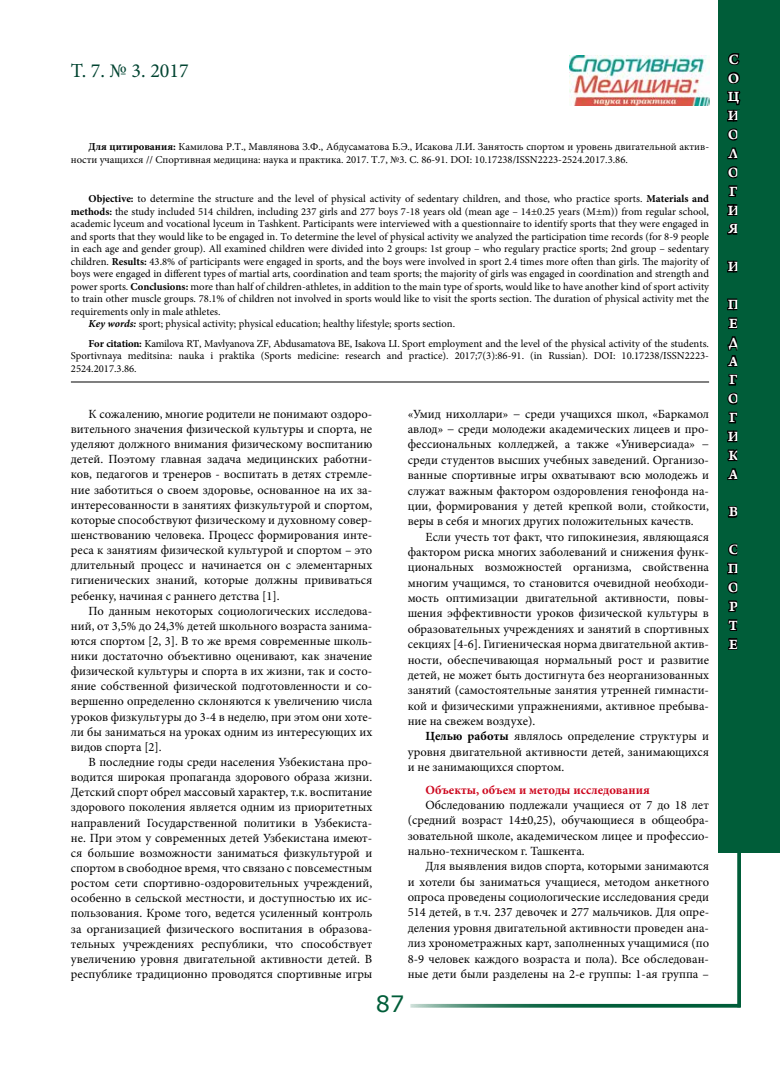
<style>
.page{position:relative;width:780px;height:1088px;background:#fff}
.page>*{position:absolute;margin:0;border:0;box-sizing:border-box;transform-origin:0 0}
.t1{font:22.5px "Verdana";color:#005d39}
.t2{font:20px "Minion Pro";color:#024431}
.t3{font:15px/18.9px "Arno Pro Smbd Caption";color:#fff;text-align:justify}
.t4{font:12.5px/15.1px "Minion Pro";color:#000;text-align:justify}
.t5{font:700 12.5px "Minion Pro";color:#cd071e}
.t6{font:10.62px/12.5px "Minion Pro";color:#000}
.s1{font-weight:700}
.s2{font-weight:700;font-style:italic}
.s3{font-weight:700;font-stretch:condensed}
</style>
<div class="page">
<div style="left:718px;top:0;width:62px;height:852px;background:#005d39"></div>
<img style="left:569px;top:55px;width:140px;height:51px">
<svg style="left:727px;top:53px;width:14px;height:182px"></svg>
<svg style="left:727px;top:260px;width:10px;height:13px"></svg>
<svg style="left:727px;top:298px;width:10px;height:220px"></svg>
<svg style="left:727px;top:543px;width:10px;height:107px"></svg>
<hr style="left:737px;top:110px;width:4px;height:897px;background:#005d39">
<hr style="left:410px;top:1004px;width:330px;height:3px;background:#005d39">
<hr style="left:71px;top:382px;width:638px;height:1px;background:#000">
<h2 class="t2" style="left:71px;top:57px;width:119px">Т. 7. № 3. 2017</h2>
<p class="t3" style="left:727px;top:50px;width:13px">С О Ц И О Л О Г И Я</p>
<p class="t3" style="left:727px;top:258px;width:13px">И</p>
<p class="t3" style="left:727px;top:296px;width:13px">П Е Д А Г О Г И К А</p>
<p class="t3" style="left:728px;top:503px;width:11px">В</p>
<p class="t3" style="left:727px;top:541px;width:13px">С П О Р Т Е</p>
<p class="t6" style="left:71px;top:141px;width:639px;text-indent:18px"><span class="s1">Для цитирования:</span> Камилова Р.Т., Мавлянова З.Ф., Абдусаматова Б.Э., Исакова Л.И. Занятость спортом и уровень двигательной актив&shy;ности учащихся // Спортивная медицина: наука и практика. 2017. Т.7, №3. С. 86-91. DOI: 10.17238/ISSN2223-2524.2017.3.86.</p>
<p class="t6" style="left:89px;top:192px;width:622px"><span class="s1">Objective:</span> to determine the structure and the level of physical activity of sedentary children, and those, who practice sports. <span class="s1">Materials and</span></p>
<p class="t6" style="left:71px;top:205px;width:639px"><span class="s1">methods:</span> the study included 514 children, including 237 girls and 277 boys 7-18 years old (mean age – 14±0.25 years (M±m)) from regular school,</p>
<p class="t6" style="left:71px;top:217px;width:639px">academic lyceum and vocational lyceum in Tashkent. Participants were interviewed with a questionnaire to identify sports that they were engaged in</p>
<p class="t6" style="left:71px;top:230px;width:639px">and sports that they would like to be engaged in. To determine the level of physical activity we analyzed the participation time records (for 8-9 people</p>
<p class="t6" style="left:71px;top:242px;width:639px">in each age and gender group). All examined children were divided into 2 groups: 1st group – who regulary practice sports; 2nd group – sedentary</p>
<p class="t6" style="left:71px;top:255px;width:639px">children. <span class="s1">Results:</span> 43.8% of participants were engaged in sports, and the boys were involved in sport 2.4 times more often than girls. The majority of</p>
<p class="t6" style="left:71px;top:267px;width:639px">boys were engaged in different types of martial arts, coordination and team sports; the majority of girls was engaged in coordination and strength and</p>
<p class="t6" style="left:71px;top:280px;width:639px">power sports. <span class="s1">Conclusions:</span> more than half of children-athletes, in addition to the main type of sports, would like to have another kind of sport activity</p>
<p class="t6" style="left:71px;top:292px;width:639px">to train other muscle groups. 78.1% of children not involved in sports would like to visit the sports section. The duration of physical activity met the</p>
<p class="t6" style="left:71px;top:305px;width:151px">requirements only in male athletes.</p>
<p class="t6" style="left:89px;top:317px;width:368px"><span class="s2">Key words:</span> sport; physical activity; physical education; healthy lifestyle; sports section.</p>
<p class="t6" style="left:71px;top:337px;width:639px;text-align:justify;text-indent:18px"><span class="s1">For citation:</span> Kamilova RT, Mavlyanova ZF, Abdusamatova BE, Isakova LI. Sport employment and the level of the physical activity of the students.<br>Sportivnaya meditsina: nauka i praktika (Sports medicine: research and practice). 2017;7(3):86-91. (in Russian). DOI: 10.17238/ISSN2223- 2524.2017.3.86.</p>
<p class="t4" style="left:71px;top:406px;width:303px;text-indent:18px">К сожалению, многие родители не понимают оздоро&shy;вительного значения физической культуры и спорта, не уделяют должного внимания физическому воспитанию детей. Поэтому главная задача медицинских работни&shy;ков, педагогов и тренеров - воспитать в детях стремле&shy;ние заботиться о своем здоровье, основанное на их за&shy;интересованности в занятиях физкультурой и спортом, которые способствуют физическому и духовному совер&shy;шенствованию человека. Процесс формирования инте&shy;реса к занятиям физической культурой и спортом – это длительный процесс и начинается он с элементарных гигиенических знаний, которые должны прививаться ребенку, начиная с раннего детства [1].</p>
<p class="t4" style="left:71px;top:603px;width:303px;text-indent:18px">По данным некоторых социологических исследова&shy;ний, от 3,5% до 24,3% детей школьного возраста занима&shy;ются спортом [2, 3]. В то же время современные школь&shy;ники достаточно объективно оценивают, как значение физической культуры и спорта в их жизни, так и состо&shy;яние собственной физической подготовленности и со&shy;вершенно определенно склоняются к увеличению числа уроков физкультуры до 3-4 в неделю, при этом они хоте&shy;ли бы заниматься на уроках одним из интересующих их видов спорта [2].</p>
<p class="t4" style="left:71px;top:754px;width:303px;text-indent:18px">В последние годы среди населения Узбекистана про&shy;водится широкая пропаганда здорового образа жизни.<br>Детский спорт обрел массовый характер, т.к. воспитание здорового поколения является одним из приоритетных направлений Государственной политики в Узбекиста&shy;не. При этом у современных детей Узбекистана имеют&shy;ся большие возможности заниматься физкультурой и спортом в свободное время, что связано с повсеместным ростом сети спортивно-оздоровительных учреждений, особенно в сельской местности, и доступностью их ис&shy;пользования. Кроме того, ведется усиленный контроль за организацией физического воспитания в образова&shy;тельных учреждениях республики, что способствует увеличению уровня двигательной активности детей. В республике традиционно проводятся спортивные игры</p>
<p class="t4" style="left:407px;top:406px;width:303px">«Умид нихоллари» − среди учащихся школ, «Баркамол авлод» − среди молодежи академических лицеев и про&shy;фессиональных колледжей, а также «Универсиада» − среди студентов высших учебных заведений. Организо&shy;ванные спортивные игры охватывают всю молодежь и служат важным фактором оздоровления генофонда на&shy;ции, формирования у детей крепкой воли, стойкости, веры в себя и многих других положительных качеств.</p>
<p class="t4" style="left:407px;top:529px;width:303px;text-indent:18px">Если учесть тот факт, что гипокинезия, являющаяся фактором риска многих заболеваний и снижения функ&shy;циональных возможностей организма, свойственна многим учащимся, то становится очевидной необходи&shy;мость оптимизации двигательной активности, повы&shy;шения эффективности уроков физической культуры в образовательных учреждениях и занятий в спортивных секциях [4-6]. Гигиеническая норма двигательной актив&shy;ности, обеспечивающая нормальный рост и развитие детей, не может быть достигнута без неорганизованных занятий (самостоятельные занятия утренней гимнасти&shy;кой и физическими упражнениями, активное пребыва&shy;ние на свежем воздухе).</p>
<p class="t4" style="left:407px;top:729px;width:303px;text-indent:18px"><span class="s1">Целью работы</span> являлось определение структуры и уровня двигательной активности детей, занимающихся и не занимающихся спортом.</p>
<p class="t5" style="left:425px;top:781px;width:226px">Объекты, объем и методы исследования</p>
<p class="t4" style="left:407px;top:797px;width:303px;text-indent:18px">Обследованию подлежали учащиеся от 7 до 18 лет (средний возраст 14<span class="s3">±</span>0,25), обучающиеся в общеобра&shy;зовательной школе, академическом лицее и профессио&shy;нально-техническом г. Ташкента.</p>
<p class="t4" style="left:407px;top:859px;width:303px;text-indent:18px">Для выявления видов спорта, которыми занимаются и хотели бы заниматься учащиеся, методом анкетного опроса проведены социологические исследования среди 514 детей, в т.ч. 237 девочек и 277 мальчиков. Для опре&shy;деления уровня двигательной активности проведен ана&shy;лиз хронометражных карт, заполненных учащимися (по 8-9 человек каждого возраста и пола). Все обследован&shy;ные дети были разделены на 2-е группы: 1-ая группа –</p>
<h1 class="t1" style="left:375px;top:988px;width:30px">87</h1>
</div>
